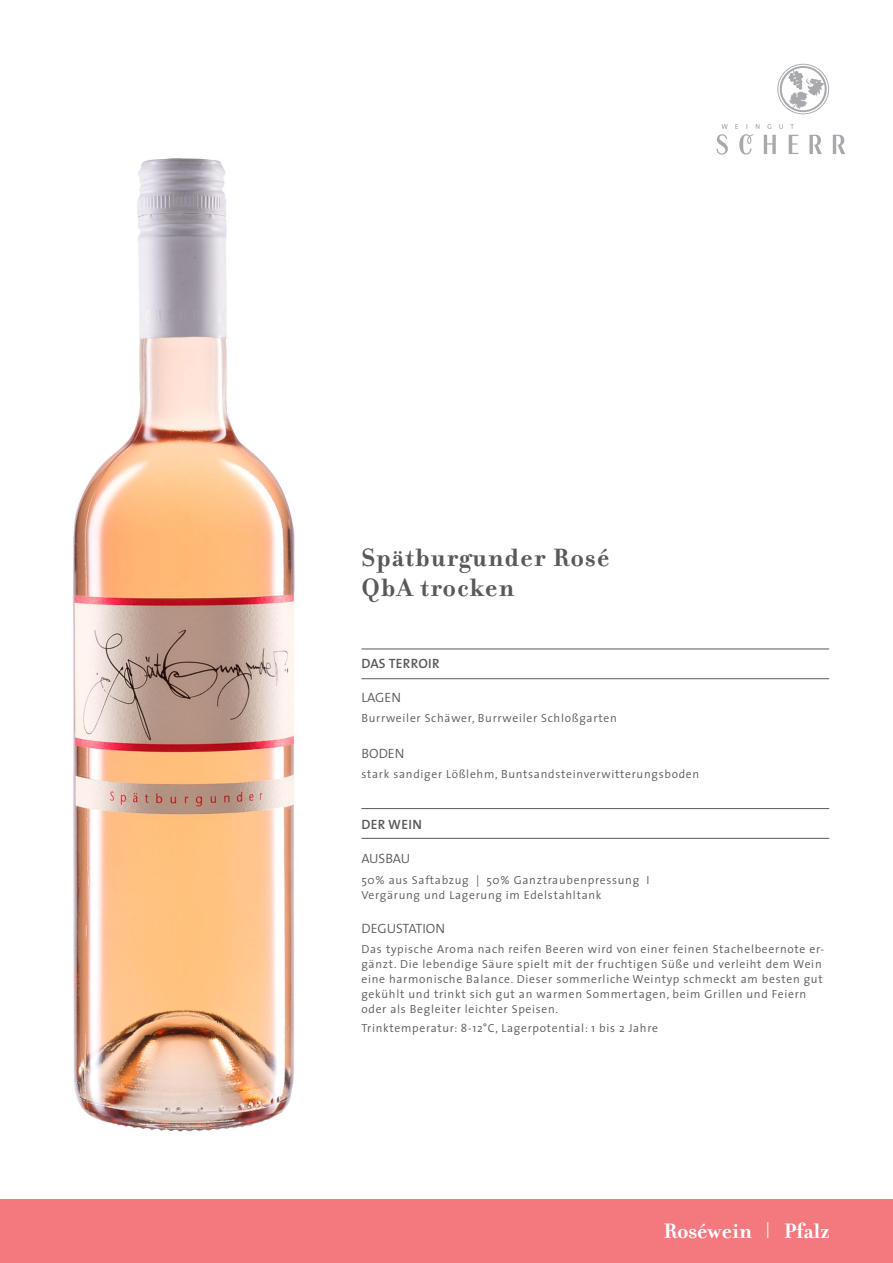
<style>
.page{position:relative;width:893px;height:1263px;background:#fff}
.page>*{position:absolute;margin:0;border:0;box-sizing:border-box;transform-origin:0 0}
.t1{font:700 27px/30px "Filosofia";letter-spacing:.05em;color:#58595b}
.t2{font:700 22.5px "Filosofia";letter-spacing:.005em;color:#fff}
.t3{font:300 13.5px "The Sans";color:#58595b}
.t4{font:600 13.5px "The Sans";letter-spacing:.02em;color:#58595b}
.t5{font:300 11.7px/15px "The Sans";letter-spacing:.06em;color:#58595b}
</style>
<div class="page">
<svg style="left:716px;top:64px;width:129px;height:91px"></svg>
<div style="left:0;top:1199px;width:893px;height:64px;background:#f3797f"></div>
<hr style="left:362px;top:649px;width:467px;height:1px;background:#58595b">
<hr style="left:361px;top:678px;width:468px;height:1px;background:#58595b">
<hr style="left:361px;top:808px;width:468px;height:1px;background:#58595b">
<hr style="left:361px;top:838px;width:468px;height:1px;background:#58595b">
<img style="left:72px;top:158px;width:226px;height:974px">
<h1 class="t1" style="left:361px;top:543px;width:249px">Spätburgunder Rosé<br>QbA trocken</h1>
<p class="t4" style="left:361px;top:652px;width:80px">DAS TERROIR</p>
<p class="t3" style="left:361px;top:686px;width:41px">LAGEN</p>
<p class="t5" style="left:361px;top:710px;width:257px">Burrweiler Schäwer, Burrweiler Schloßgarten</p>
<p class="t3" style="left:361px;top:742px;width:44px">BODEN</p>
<p class="t5" style="left:361px;top:766px;width:339px">stark sandiger Lößlehm, Buntsandsteinverwitterungsboden</p>
<p class="t4" style="left:361px;top:813px;width:62px">DER WEIN</p>
<p class="t3" style="left:361px;top:847px;width:50px">AUSBAU</p>
<p class="t5" style="left:361px;top:872px;width:289px">50% aus Saftabzug | 50% Ganztraubenpressung I<br>Vergärung und Lagerung im Edelstahltank</p>
<p class="t3" style="left:361px;top:917px;width:85px">DEGUSTATION</p>
<p class="t5" style="left:361px;top:941px;width:464px">Das typische Aroma nach reifen Beeren wird von einer feinen Stachelbeernote er&shy;gänzt. Die lebendige Säure spielt mit der fruchtigen Süße und verleiht dem Wein eine harmonische Balance. Dieser sommerliche Weintyp schmeckt am besten gut gekühlt und trinkt sich gut an warmen Sommertagen, beim Grillen und Feiern oder als Begleiter leichter Speisen.</p>
<p class="t5" style="left:361px;top:1020px;width:298px">Trinktemperatur: 8-12°C, Lagerpotential: 1 bis 2 Jahre</p>
<h2 class="t2" style="left:663px;top:1217px;width:167px">Roséwein | Pfalz</h2>
</div>
